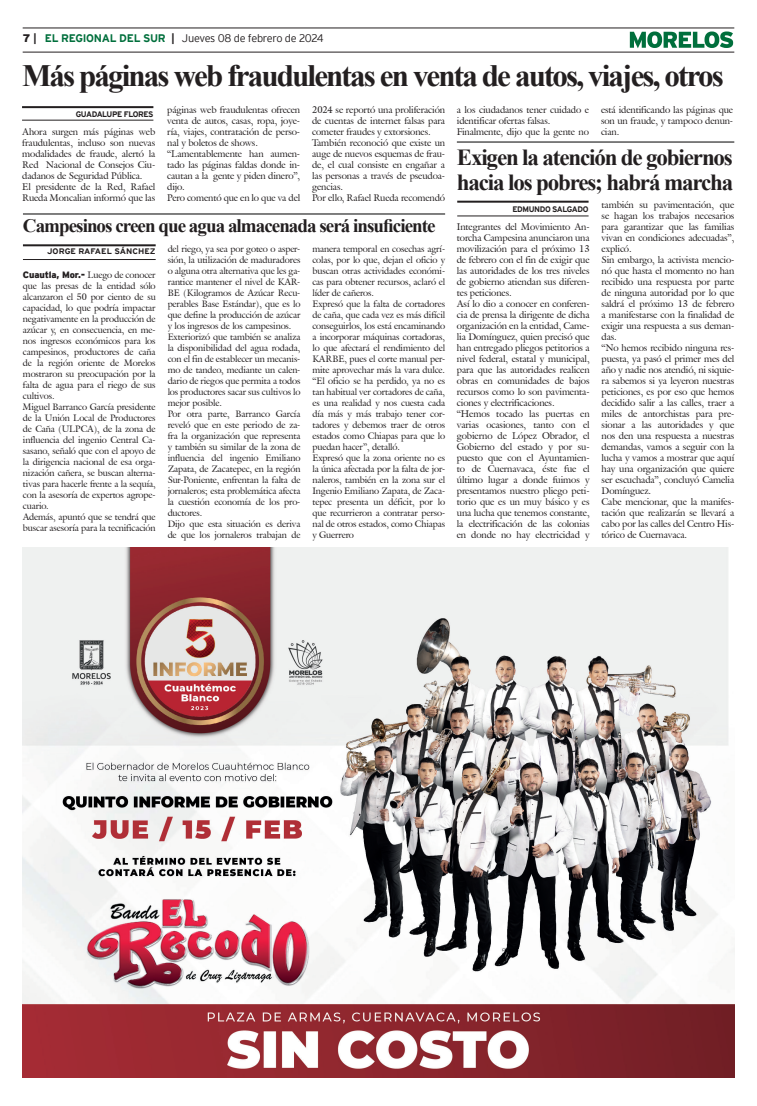
<style>
.page{position:relative;width:757px;height:1106px;background:#fff}
.page>*{position:absolute;margin:0;border:0;box-sizing:border-box;transform-origin:0 0}
.Cabeza_02{font:700 31px "Times New Roman";letter-spacing:-.06em;color:#231f20}
.Cabeza_03{font:700 23px/25px "Times New Roman";letter-spacing:-.05em;color:#231f20}
.Cabeza_03-2{font:700 19px "Times New Roman";letter-spacing:-.05em;color:#231f20}
.t1{font:300 11px "Interstate";letter-spacing:-.035em;color:#231f20}
.t2{font:9.5px/11px "Galliard IT Cby BT";letter-spacing:-.01em;color:#231f20;text-align:justify}
.t3{font:9.2px/11px "Galliard IT Cby BT";letter-spacing:-.01em;color:#231f20;text-align:justify}
.t4{font:700 8px "Interstate";letter-spacing:-.05em;color:#231f20}
.t5{font:700 8px "Interstate";color:#231f20;scale:1.05 1}
.s1{font-weight:900}
.s2{font-weight:700}
.s3{font-weight:700;color:#006f3c}
.s4{font-family:"Interstate";font-weight:900}
</style>
<div class="page">
<hr style="left:23px;top:28px;width:711px;height:1px;background:#231f20">
<hr style="left:23px;top:52px;width:711px;height:1px;background:#231f20">
<svg style="left:630px;top:31px;width:103px;height:17px"></svg>
<img style="left:23px;top:548px;width:711px;height:529px">
<hr style="left:23px;top:244px;width:133px;height:2px;background:#231f20">
<hr style="left:23px;top:259px;width:133px;height:1px;background:#231f20">
<hr style="left:23px;top:213px;width:422px;height:1px;background:#000">
<hr style="left:457px;top:201px;width:131px;height:2px;background:#231f20">
<hr style="left:457px;top:215px;width:131px;height:1px;background:#231f20">
<hr style="left:457px;top:141px;width:277px;height:1px;background:#000">
<hr style="left:22px;top:106px;width:131px;height:2px;background:#231f20">
<hr style="left:22px;top:120px;width:131px;height:1px;background:#231f20">
<p class="t1" style="left:23px;top:32px;width:302px"><span class="s1">7</span> <span class="s2">|</span> <span class="s3">EL REGIONAL DEL SUR</span> <span class="s2">|</span> Jueves 08 de febrero de 2024</p>
<p class="Cabeza_02" style="left:22px;top:54px;width:703px">Más páginas web fraudulentas en venta de autos, viajes, otros</p>
<p class="t4" style="left:76px;top:109px;width:79px">GUADALUPE FLORES</p>
<p class="t2" style="left:457px;top:104px;width:134px">a los ciudadanos tener cuidado e identificar ofertas falsas.</p>
<p class="t2" style="left:457px;top:126px;width:134px">Finalmente, dijo que la gente no</p>
<p class="t2" style="left:167px;top:104px;width:134px">páginas web fraudulentas ofrecen venta de autos, casas, ropa, joye&shy;ría, viajes, contratación de perso&shy;nal y boletos de shows.</p>
<p class="t2" style="left:167px;top:148px;width:134px">“Lamentablemente han aumen&shy;tado las páginas faldas donde in&shy;cautan a la gente y piden dinero”, dijo.</p>
<p class="t2" style="left:167px;top:192px;width:134px">Pero comentó que en lo que va del</p>
<p class="t2" style="left:312px;top:104px;width:134px">2024 se reportó una proliferación de cuentas de internet falsas para cometer fraudes y extorsiones.</p>
<p class="t2" style="left:312px;top:137px;width:134px">También reconoció que existe un auge de nuevos esquemas de frau&shy;de, el cual consiste en engañar a las personas a través de pseudoa&shy;gencias.</p>
<p class="t2" style="left:312px;top:192px;width:134px">Por ello, Rafael Rueda recomendó</p>
<p class="t2" style="left:601px;top:104px;width:134px">está identificando las páginas que son un fraude, y tampoco denun&shy;cian.</p>
<p class="t2" style="left:22px;top:126px;width:134px">Ahora surgen más páginas web fraudulentas, incluso son nuevas modalidades de fraude, alertó la Red Nacional de Consejos Ciu&shy;dadanos de Seguridad Pública.</p>
<p class="t2" style="left:22px;top:181px;width:134px">El presidente de la Red, Rafael<br>Rueda Moncalian informó que las</p>
<p class="Cabeza_03" style="left:457px;top:144px;width:278px">Exigen la atención de gobiernos hacia los pobres; habrá marcha</p>
<p class="t4" style="left:512px;top:204px;width:78px">EDMUNDO SALGADO</p>
<p class="t2" style="left:601px;top:199px;width:134px">también su pavimentación, que se hagan los trabajos necesarios para garantizar que las familias vivan en condiciones adecuadas”, explicó.</p>
<p class="t2" style="left:601px;top:254px;width:134px">Sin embargo, la activista mencio&shy;nó que hasta el momento no han recibido una respuesta por parte de ninguna autoridad por lo que saldrá el próximo 13 de febrero a manifestarse con la finalidad de exigir una respuesta a sus deman&shy;das.</p>
<p class="t2" style="left:601px;top:342px;width:134px">“No hemos recibido ninguna res&shy;puesta, ya pasó el primer mes del año y nadie nos atendió, ni siquie&shy;ra sabemos si ya leyeron nuestras peticiones, es por eso que hemos decidido salir a las calles, traer a miles de antorchistas para pre&shy;sionar a las autoridades y que nos den una respuesta a nuestras demandas, vamos a seguir con la lucha y vamos a mostrar que aquí hay una organización que quiere ser escuchada”, concluyó Camelia Domínguez.</p>
<p class="t2" style="left:601px;top:496px;width:134px">Cabe mencionar, que la manifes&shy;tación que realizarán se llevará a cabo por las calles del Centro His&shy;tórico de Cuernavaca.</p>
<p class="Cabeza_03-2" style="left:23px;top:212px;width:414px">Campesinos creen que agua almacenada será insuficiente</p>
<p class="t2" style="left:457px;top:221px;width:134px">Integrantes del Movimiento An&shy;torcha Campesina anunciaron una movilización para el próximo 13 de febrero con el fin de exigir que las autoridades de los tres niveles de gobierno atiendan sus diferen&shy;tes peticiones.</p>
<p class="t2" style="left:457px;top:298px;width:134px">Así lo dio a conocer en conferen&shy;cia de prensa la dirigente de dicha organización en la entidad, Came&shy;lia Domínguez, quien precisó que han entregado pliegos petitorios a nivel federal, estatal y municipal, para que las autoridades realicen obras en comunidades de bajos recursos como lo son pavimenta&shy;ciones y electrificaciones.</p>
<p class="t2" style="left:457px;top:408px;width:134px">“Hemos tocado las puertas en varias ocasiones, tanto con el gobierno de López Obrador, el Gobierno del estado y por su&shy;puesto que con el Ayuntamien&shy;to de Cuernavaca, éste fue el último lugar a donde fuimos y presentamos nuestro pliego peti&shy;torio que es un muy básico y es una lucha que tenemos constante, la electrificación de las colonias en donde no hay electricidad y</p>
<p class="t3" style="left:312px;top:243px;width:134px">manera temporal en cosechas agrí&shy;colas, por lo que, dejan el oficio y buscan otras actividades económi&shy;cas para obtener recursos, aclaró el líder de cañeros.</p>
<p class="t3" style="left:312px;top:298px;width:134px">Expresó que la falta de cortadores de caña, que cada vez es más difícil conseguirlos, los está encaminando a incorporar máquinas cortadoras, lo que afectará el rendimiento del KARBE, pues el corte manual per&shy;mite aprovechar más la vara dulce. “El oficio se ha perdido, ya no es tan habitual ver cortadores de caña, es una realidad y nos cuesta cada día más y más trabajo tener cor&shy;tadores y debemos traer de otros estados como Chiapas para que lo puedan hacer”, detalló.</p>
<p class="t3" style="left:312px;top:452px;width:134px">Expresó que la zona oriente no es la única afectada por la falta de jor&shy;naleros, también en la zona sur el Ingenio Emiliano Zapata, de Zaca&shy;tepec presenta un déficit, por lo que recurrieron a contratar perso&shy;nal de otros estados, como Chiapas y Guerrero</p>
<p class="t3" style="left:168px;top:243px;width:134px">del riego, ya sea por goteo o asper&shy;sión, la utilización de maduradores o alguna otra alternativa que les ga&shy;rantice mantener el nivel de KAR-BE (Kilogramos de Azúcar Recu&shy;perables Base Estándar), que es lo que define la producción de azúcar y los ingresos de los campesinos.</p>
<p class="t3" style="left:168px;top:331px;width:134px">Exteriorizó que también se analiza la disponibilidad del agua rodada, con el fin de establecer un mecanis&shy;mo de tandeo, mediante un calen&shy;dario de riegos que permita a todos los productores sacar sus cultivos lo mejor posible.</p>
<p class="t3" style="left:168px;top:408px;width:134px">Por otra parte, Barranco García reveló que en este periodo de za&shy;fra la organización que representa y también su similar de la zona de influencia del ingenio Emiliano Zapata, de Zacatepec, en la región Sur-Poniente, enfrentan la falta de jornaleros; esta problemática afecta la cuestión economía de los pro&shy;ductores.</p>
<p class="t3" style="left:168px;top:518px;width:134px">Dijo que esta situación es deriva de que los jornaleros trabajan de</p>
<p class="t5" style="left:47px;top:247px;width:105px">JORGE RAFAEL SÁNCHEZ</p>
<p class="t3" style="left:23px;top:269px;width:134px"><span class="s4">Cuautla, Mor.-</span> Luego de conocer que las presas de la entidad sólo alcanzaron el 50 por ciento de su capacidad, lo que podría impactar negativamente en la producción de azúcar y, en consecuencia, en me&shy;nos ingresos económicos para los campesinos, productores de caña de la región oriente de Morelos mostraron su preocupación por la falta de agua para el riego de sus cultivos.</p>
<p class="t3" style="left:23px;top:401px;width:134px">Miguel Barranco García presidente de la Unión Local de Productores de Caña (ULPCA), de la zona de influencia del ingenio Central Ca&shy;sasano, señaló que con el apoyo de la dirigencia nacional de esa orga&shy;nización cañera, se buscan alterna&shy;tivas para hacerle frente a la sequía, con la asesoría de expertos agrope&shy;cuario.</p>
<p class="t3" style="left:23px;top:511px;width:134px">Además, apuntó que se tendrá que buscar asesoría para la tecnificación</p>
</div>
